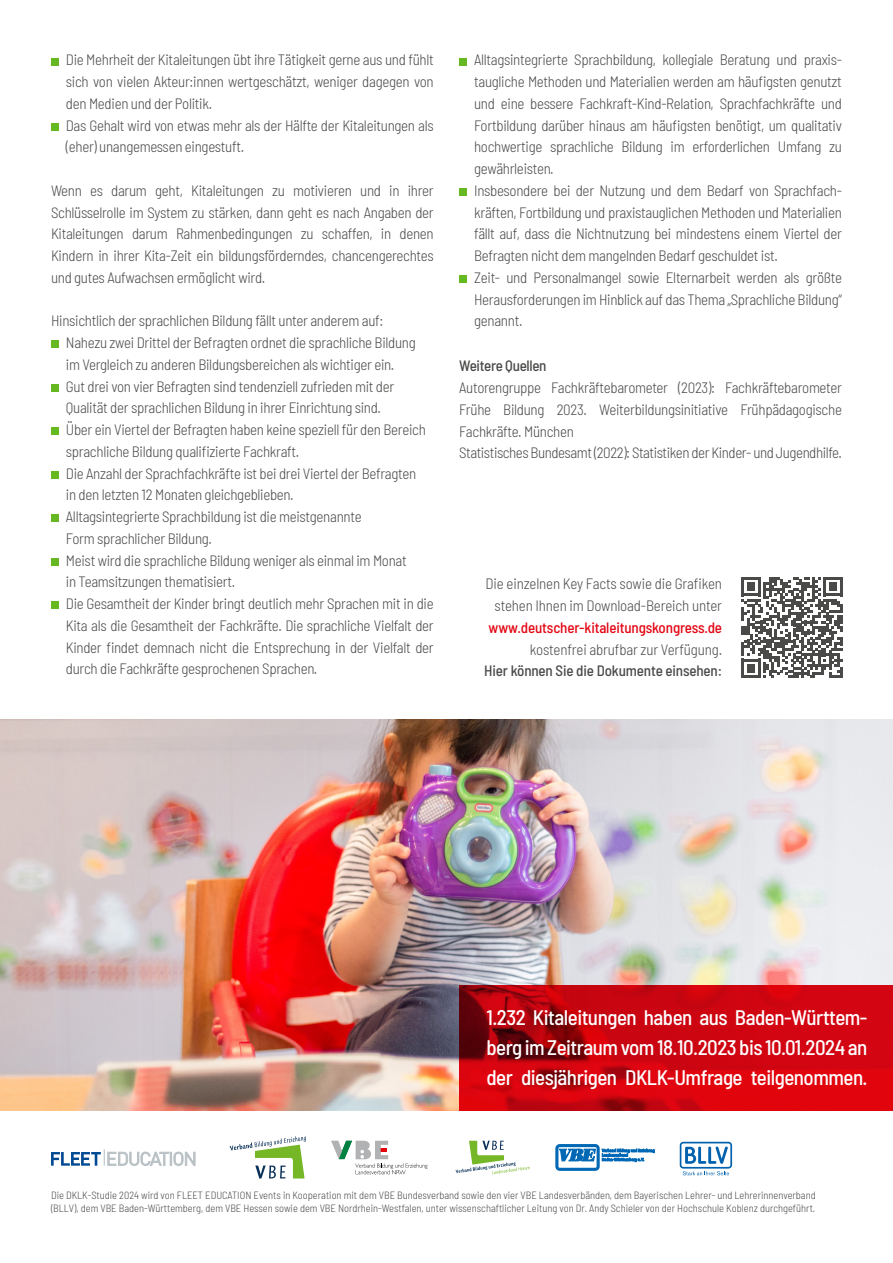
<style>
.page{position:relative;width:893px;height:1263px;background:#fff}
.page>*{position:absolute;margin:0;border:0;box-sizing:border-box;transform-origin:0 0}
.t1{font:500 semi-condensed 21px/30px "Barlow";letter-spacing:-.025em;color:#fff;text-align:justify}
.t2{font:300 semi-condensed 15px/21.8px "Barlow";letter-spacing:-.02em;color:#4a4a49}
.t3{font:500 semi-condensed 15px "Barlow";letter-spacing:-.01em;color:#4a4a49}
.t4{font:500 semi-condensed 15px "Barlow";letter-spacing:-.01em;color:#e30613}
.t5{font:300 semi-condensed 10.5px/12.6px "Barlow";color:#4a4a49}
</style>
<div class="page">
<div style="left:51px;top:58px;width:7px;height:7px;background:#66b821"></div>
<div style="left:51px;top:123px;width:7px;height:8px;background:#66b821"></div>
<div style="left:51px;top:341px;width:7px;height:7px;background:#66b821"></div>
<div style="left:51px;top:384px;width:7px;height:8px;background:#66b821"></div>
<div style="left:51px;top:428px;width:7px;height:7px;background:#66b821"></div>
<div style="left:51px;top:471px;width:7px;height:8px;background:#66b821"></div>
<div style="left:51px;top:515px;width:7px;height:7px;background:#66b821"></div>
<div style="left:51px;top:558px;width:7px;height:8px;background:#66b821"></div>
<div style="left:51px;top:602px;width:7px;height:7px;background:#66b821"></div>
<img style="left:0;top:719px;width:893px;height:392px">
<svg style="left:741px;top:577px;width:101px;height:101px"></svg>
<svg style="left:459px;top:985px;width:434px;height:126px;background:#c6040e"></svg>
<svg style="left:51px;top:1149px;width:144px;height:17px"></svg>
<svg style="left:331px;top:1141px;width:96px;height:33px"></svg>
<svg style="left:455px;top:1141px;width:74px;height:33px"></svg>
<svg style="left:680px;top:1142px;width:52px;height:33px"></svg>
<svg style="left:555px;top:1144px;width:100px;height:27px"></svg>
<svg style="left:230px;top:1136px;width:76px;height:43px"></svg>
<div style="left:459px;top:58px;width:8px;height:7px;background:#66b821"></div>
<div style="left:459px;top:188px;width:8px;height:8px;background:#66b821"></div>
<div style="left:459px;top:275px;width:8px;height:8px;background:#66b821"></div>
<p class="t2" style="left:66px;top:48px;width:369px">Die Mehrheit der Kitaleitungen übt ihre Tätigkeit gerne aus und fühlt sich von vielen Akteur:innen wertgeschätzt, weniger dagegen von den Medien und der Politik.<br>Das Gehalt wird von etwas mehr als der Hälfte der Kitaleitungen als (eher) unangemessen eingestuft.</p>
<p class="t2" style="left:51px;top:178px;width:384px;text-align:justify">Wenn es darum geht, Kitaleitungen zu motivieren und in ihrer Schlüsselrolle im System zu stärken, dann geht es nach Angaben der Kitaleitungen darum Rahmenbedingungen zu schaffen, in denen Kindern in ihrer Kita-Zeit ein bildungsförderndes, chancengerechtes und gutes Aufwachsen ermöglicht wird.</p>
<p class="t2" style="left:66px;top:309px;width:369px;text-indent:-15px">Hinsichtlich der sprachlichen Bildung fällt unter anderem auf:<br>Nahezu zwei Drittel der Befragten ordnet die sprachliche Bildung<br>im Vergleich zu anderen Bildungsbereichen als wichtiger ein.<br>Gut drei von vier Befragten sind tendenziell zufrieden mit der Qualität der sprachlichen Bildung in ihrer Einrichtung sind.<br>Über ein Viertel der Befragten haben keine speziell für den Bereich sprachliche Bildung qualifizierte Fachkraft.<br>Die Anzahl der Sprachfachkräfte ist bei drei Viertel der Befragten<br>in den letzten 12 Monaten gleichgeblieben.<br>Alltagsintegrierte Sprachbildung ist die meistgenannte<br>Form sprachlicher Bildung.<br>Meist wird die sprachliche Bildung weniger als einmal im Monat<br>in Teamsitzungen thematisiert.<br>Die Gesamtheit der Kinder bringt deutlich mehr Sprachen mit in die Kita als die Gesamtheit der Fachkräfte. Die sprachliche Vielfalt der Kinder findet demnach nicht die Entsprechung in der Vielfalt der durch die Fachkräfte gesprochenen Sprachen.</p>
<p class="t2" style="left:474px;top:48px;width:369px">Alltagsintegrierte Sprachbildung, kollegiale Beratung und praxis&shy;taugliche Methoden und Materialien werden am häufigsten genutzt und eine bessere Fachkraft-Kind-Relation, Sprachfachkräfte und Fortbildung darüber hinaus am häufigsten benötigt, um qualitativ hochwertige sprachliche Bildung im erforderlichen Umfang zu gewährleisten.<br>Insbesondere bei der Nutzung und dem Bedarf von Sprachfach&shy;kräften, Fortbildung und praxistauglichen Methoden und Materialien fällt auf, dass die Nichtnutzung bei mindestens einem Viertel der Befragten nicht dem mangelnden Bedarf geschuldet ist.<br>Zeit- und Personalmangel sowie Elternarbeit werden als größte Herausforderungen im Hinblick auf das Thema „Sprachliche Bildung“ genannt.</p>
<p class="t3" style="left:459px;top:355px;width:89px">Weitere Quellen</p>
<p class="t2" style="left:459px;top:376px;width:384px">Autorengruppe Fachkräftebarometer (2023): Fachkräftebarometer Frühe Bildung 2023. Weiterbildungsinitiative Frühpädagogische Fachkräfte. München<br>Statistisches Bundesamt (2022): Statistiken der Kinder- und Jugendhilfe.</p>
<p class="t2" style="left:486px;top:572px;width:238px;text-align:center">Die einzelnen Key Facts sowie die Grafiken stehen Ihnen im Download-Bereich unter</p>
<p class="t4" style="left:489px;top:617px;width:235px">www.deutscher-kitaleitungskongress.de</p>
<p class="t2" style="left:530px;top:637px;width:194px">kostenfrei abrufbar zur Verfügung.</p>
<p class="t3" style="left:484px;top:660px;width:239px">Hier können Sie die Dokumente einsehen:</p>
<h1 class="t1" style="left:486px;top:1001px;width:383px">1.232 Kitaleitungen haben aus Baden-Württem&shy;berg im Zeitraum vom 18.10.2023 bis 10.01.2024 an der diesjährigen DKLK-Umfrage teilgenommen.</h1>
<p class="t5" style="left:51px;top:1188px;width:766px">Die DKLK-Studie 2024 wird von FLEET EDUCATION Events in Kooperation mit dem VBE Bundesverband sowie den vier VBE Landesverbänden, dem Bayerischen Lehrer- und Lehrerinnenverband (BLLV), dem VBE Baden-Württemberg, dem VBE Hessen sowie dem VBE Nordrhein-Westfalen, unter wissenschaftlicher Leitung von Dr. Andy Schieler von der Hochschule Koblenz durchgeführt.</p>
</div>
